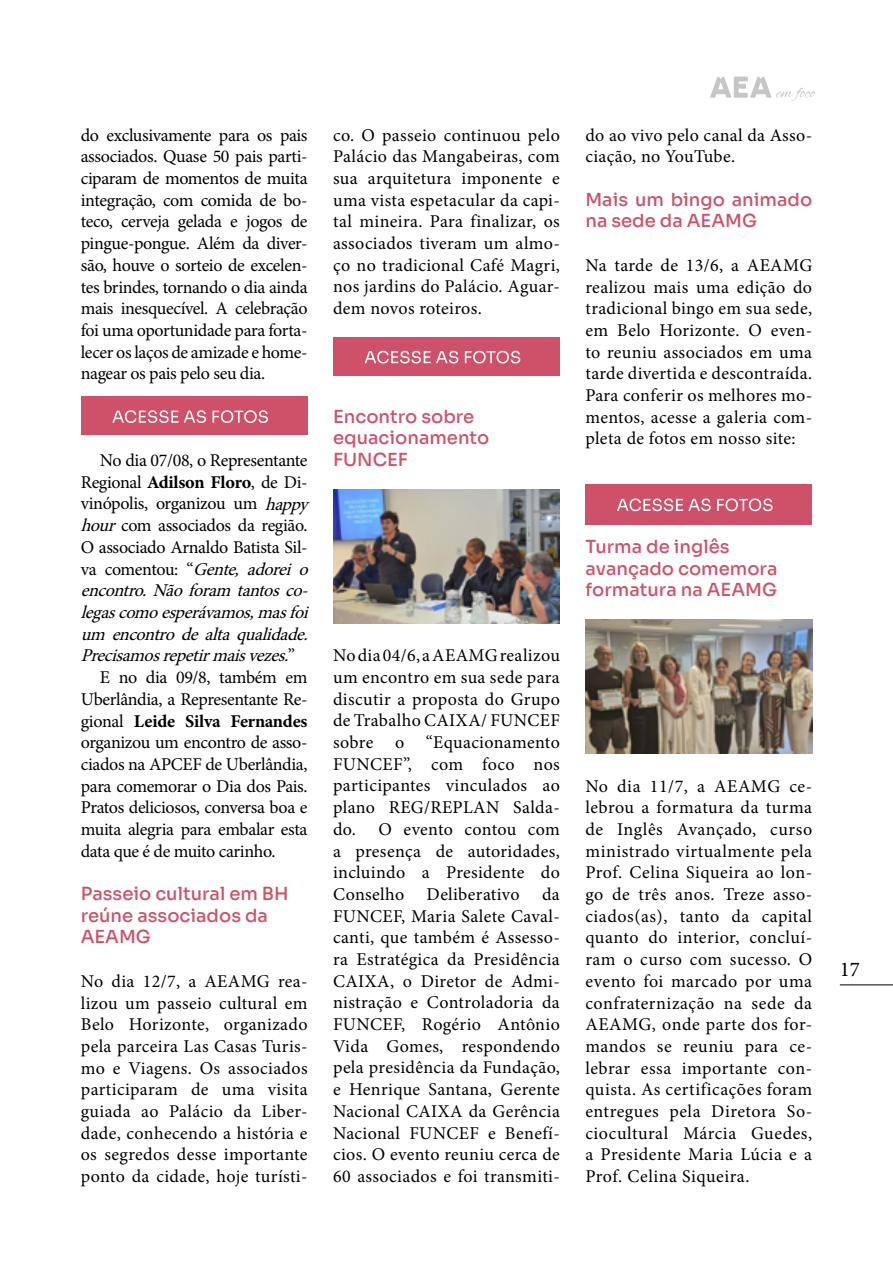
<style>
.page{position:relative;width:893px;height:1263px;background:#fff}
.page>*{position:absolute;margin:0;border:0;box-sizing:border-box;transform-origin:0 0}
.t1{font:21px "Minion Pro";color:#000}
.t2{font:18px/21.8px "Minion Pro";letter-spacing:.015em;color:#000;text-align:justify}
.t3{font:italic 18px/21.8px "Minion Pro";color:#000}
.t4{font:500 18px/21.8px "Sora";color:#ce5169}
.t5{font:18px/21.8px "Minion Pro";letter-spacing:-.02em;color:#000;text-align:right}
.t6{font:18px "Minion Variable Concept";letter-spacing:-.015em;color:#000}
.s1{font-style:normal}
.s2{font-family:"Minion Variable Concept";font-style:normal}
.s3{font-family:"Minion Pro"}
</style>
<div class="page">
<svg style="left:710px;top:76px;width:106px;height:25px"></svg>
<hr style="left:840px;top:985px;width:53px;height:1px;background:#000">
<hr style="left:0;top:0;width:1px;height:1263px;background:#edebdd">
<img style="left:585px;top:619px;width:227px;height:135px">
<div style="left:81px;top:396px;width:227px;height:39px;background:#ce5169"></div>
<svg style="left:112px;top:410px;width:156px;height:13px"></svg>
<div style="left:333px;top:337px;width:227px;height:38px;background:#ce5169"></div>
<svg style="left:365px;top:351px;width:155px;height:12px"></svg>
<div style="left:585px;top:484px;width:227px;height:41px;background:#ce5169"></div>
<svg style="left:617px;top:498px;width:156px;height:13px"></svg>
<img style="left:334px;top:489px;width:225px;height:135px">
<p class="t2" style="left:81px;top:124px;width:228px">do exclusivamente para os pais associados. Quase 50 pais parti&shy;ciparam de momentos de muita integração, com comida de bo&shy;teco, cerveja gelada e jogos de pingue-pongue. Além da diver&shy;são, houve o sorteio de excelen&shy;tes brindes, tornando o dia ainda mais inesquecível. A celebração foi uma oportunidade para forta&shy;lecer os laços de amizade e home&shy;nagear os pais pelo seu dia.</p>
<p class="t3" style="left:81px;top:449px;width:235px;text-indent:19px"><span class="s1">No dia 07/08, o Representante<br>Regional</span> <span class="s2">Adilson Floro</span><span class="s1">, de Di&shy;vinópolis, organizou um</span> happy hour<span class="s1">com associados da região.<br>O associado Arnaldo Batista Sil&shy;v a c o m e n t o u : “</span> Gente, adorei o encontro.Nãoforam tantosco&shy;legascomoesperávamos,masfoi um encontrodealtaqualidade.<br>Precisamosrepetirmaisvezes.<span class="s1">”</span></p>
<p class="t5" style="left:81px;top:667px;width:228px">E no dia 09/8, também em<br>Uberlândia, a Representante Re-</p>
<p class="t6" style="left:81px;top:708px;width:228px"><span class="s3">gional</span> Leide Silva Fernandes</p>
<p class="t2" style="left:81px;top:732px;width:228px">organizou um encontro de asso&shy;ciados na APCEF de Uberlândia, para comemorar o Dia dos Pais.<br>Pratos deliciosos, conversa boa e muita alegria para embalar esta data que é de muito carinho.</p>
<p class="t4" style="left:81px;top:881px;width:209px">Passeio cultural em BH reúne associados da<br>AEAMG</p>
<p class="t2" style="left:81px;top:970px;width:228px">No dia 12/7, a AEAMG rea&shy;lizou um passeio cultural em Belo Horizonte, organizado pela parceira Las Casas Turis&shy;mo e Viagens. Os associados participaram de uma visita guiada ao Palácio da Liber&shy;dade, conhecendo a história e os segredos desse importante ponto da cidade, hoje turísti-</p>
<p class="t2" style="left:333px;top:124px;width:228px">co. O passeio continuou pelo Palácio das Mangabeiras, com sua arquitetura imponente e uma vista espetacular da capi&shy;tal mineira. Para finalizar, os associados tiveram um almo&shy;ço no tradicional Café Magri, nos jardins do Palácio. Aguar&shy;dem novos roteiros.</p>
<p class="t4" style="left:333px;top:404px;width:158px">Encontro sobre equacionamento<br>FUNCEF</p>
<p class="t2" style="left:333px;top:645px;width:228px">No dia 04/6, a AEAMG realizou um encontro em sua sede para discutir a proposta do Grupo de Trabalho CAIXA/ FUNCEF sobre o “Equacionamento FUNCEF”, com foco nos participantes vinculados ao plano REG/REPLAN Salda&shy;do. O evento contou com a presença de autoridades, incluindo a Presidente do Conselho Deliberativo da FUNCEF, Maria Salete Caval&shy;canti, que também é Assesso&shy;ra Estratégica da Presidência CAIXA, o Diretor de Admi&shy;nistração e Controladoria da FUNCEF, Rogério Antônio Vida Gomes, respondendo pela presidência da Fundação, e Henrique Santana, Gerente Nacional CAIXA da Gerência Nacional FUNCEF e Benefí&shy;cios. O evento reuniu cerca de 60 associados e foi transmiti-</p>
<p class="t2" style="left:585px;top:124px;width:228px">do ao vivo pelo canal da Asso&shy;ciação, no YouTube.</p>
<p class="t4" style="left:585px;top:187px;width:228px">Mais um bingo animado na sede da AEAMG</p>
<p class="t2" style="left:585px;top:254px;width:228px">Na tarde de 13/6, a AEAMG realizou mais uma edição do tradicional bingo em sua sede, em Belo Horizonte. O even&shy;to reuniu associados em uma tarde divertida e descontraída.<br>Para conferir os melhores mo&shy;mentos, acesse a galeria com&shy;pleta de fotos em nosso site:</p>
<p class="t4" style="left:585px;top:534px;width:194px">Turma de inglês avançado comemora formatura na AEAMG</p>
<p class="t2" style="left:585px;top:775px;width:228px">No dia 11/7, a AEAMG ce&shy;lebrou a formatura da turma de Inglês Avançado, curso ministrado virtualmente pela Prof. Celina Siqueira ao lon&shy;go de três anos. Treze asso&shy;ciados(as), tanto da capital quanto do interior, concluí&shy;ram o curso com sucesso. O evento foi marcado por uma confraternização na sede da AEAMG, onde parte dos for&shy;mandos se reuniu para ce&shy;lebrar essa importante con&shy;quista. As certificações foram entregues pela Diretora So&shy;ciocultural Márcia Guedes, a Presidente Maria Lúcia e a Prof. Celina Siqueira.</p>
<p class="t1" style="left:840px;top:955px;width:22px">17</p>
</div>
